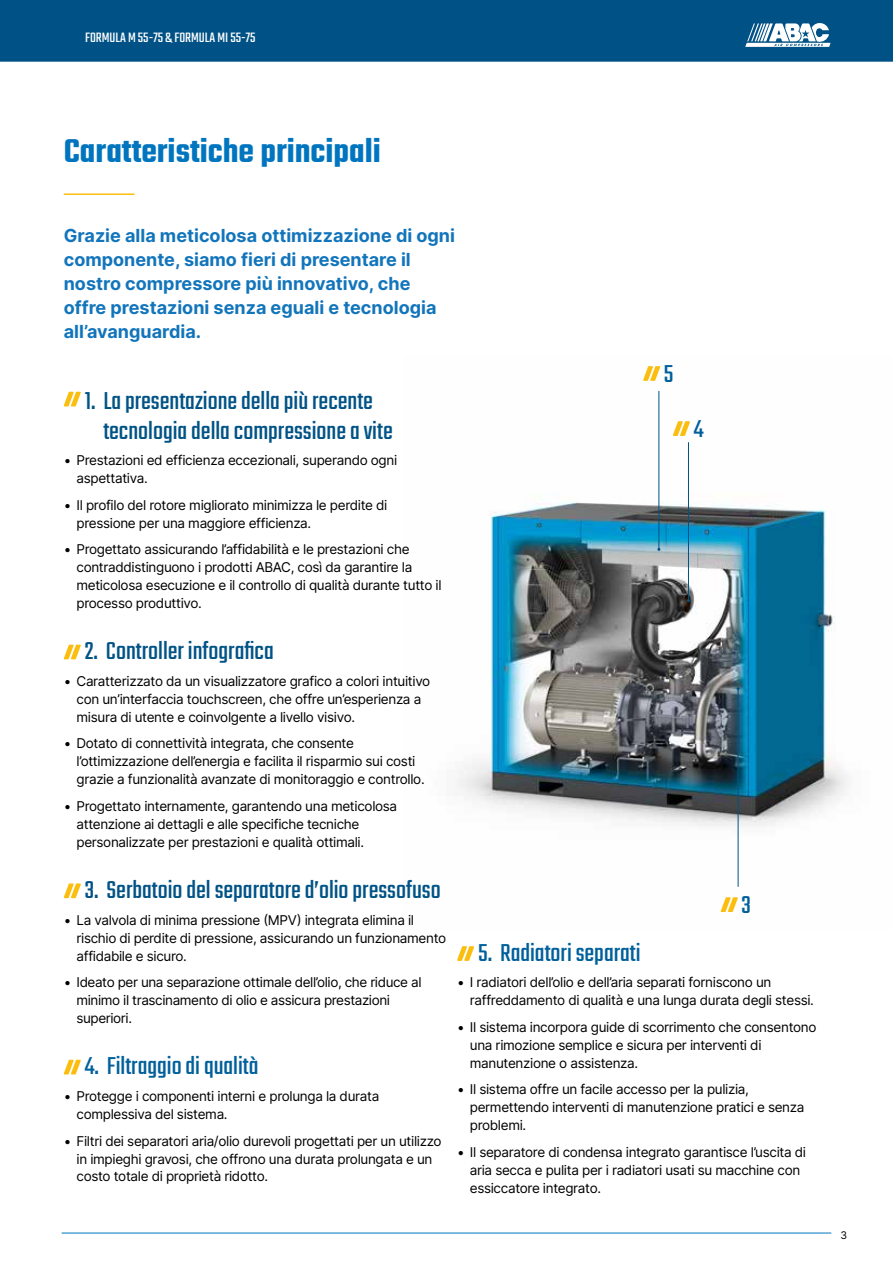
<style>
.page{position:relative;width:893px;height:1263px;background:#fff}
.page>*{position:absolute;margin:0;border:0;box-sizing:border-box;transform-origin:0 0}
.t1{font:600 36px "Teko";color:#0075bf}
.t2{font:27px/30px "Teko";color:#005386}
.t3{font:27px "Teko";color:#00609c}
.t4{font:700 18px/24px "Inter";color:#1275bb}
.t5{font:15px "Teko";color:#fff}
.t6{font:13.5px/18px "Inter";letter-spacing:-.025em;color:#000}
.t7{font:10.5px "Inter";color:#000}
</style>
<div class="page">
<hr style="left:62px;top:1233px;width:769px;height:1px;background:#0075bf">
<div style="left:0;top:0;width:893px;height:62px;background:#005286"></div>
<svg style="left:745px;top:21px;width:85px;height:26px"></svg>
<img style="left:457px;top:366px;width:392px;height:546px">
<svg style="left:64px;top:392px;width:17px;height:14px"></svg>
<svg style="left:64px;top:645px;width:17px;height:14px"></svg>
<svg style="left:64px;top:883px;width:17px;height:15px"></svg>
<svg style="left:64px;top:1060px;width:17px;height:14px"></svg>
<hr style="left:64px;top:193px;width:70px;height:2px;background:#fcbe0e">
<svg style="left:673px;top:421px;width:17px;height:15px"></svg>
<svg style="left:643px;top:366px;width:17px;height:15px"></svg>
<hr style="left:688px;top:442px;width:1px;height:159px;background:#005386">
<hr style="left:658px;top:391px;width:1px;height:158px;background:#005386">
<hr style="left:738px;top:689px;width:1px;height:198px;background:#005386">
<svg style="left:721px;top:897px;width:17px;height:15px"></svg>
<svg style="left:457px;top:946px;width:17px;height:15px"></svg>
<p class="t5" style="left:85px;top:29px;width:172px">FORMULA M 55-75 &amp; FORMULA MI 55-75</p>
<h1 class="t1" style="left:64px;top:129px;width:319px">Caratteristiche principali</h1>
<h3 class="t4" style="left:64px;top:223px;width:393px">Grazie alla meticolosa ottimizzazione di ogni componente, siamo fieri di presentare il nostro compressore più innovativo, che offre prestazioni senza eguali e tecnologia all’avanguardia.</h3>
<h2 class="t3" style="left:664px;top:358px;width:11px">5</h2>
<h2 class="t2" style="left:103px;top:387px;width:291px;text-indent:-19px">1. La presentazione della più recente tecnologia della compressione a vite</h2>
<p class="t6" style="left:77px;top:451px;width:322px;text-indent:-13px">• Prestazioni ed efficienza eccezionali, superando ogni aspettativa.</p>
<p class="t6" style="left:77px;top:495px;width:312px;text-indent:-13px">• Il profilo del rotore migliorato minimizza le perdite di pressione per una maggiore efficienza.</p>
<p class="t6" style="left:76px;top:540px;width:367px;text-indent:-13px">• Progettato assicurando l’affidabilità e le prestazioni che contraddistinguono i prodotti ABAC, così da garantire la meticolosa esecuzione e il controllo di qualità durante tutto il processo produttivo.</p>
<h2 class="t2" style="left:85px;top:638px;width:191px">2. Controller infografica</h2>
<p class="t6" style="left:77px;top:672px;width:355px;text-indent:-13px">• Caratterizzato da un visualizzatore grafico a colori intuitivo con un’interfaccia touchscreen, che offre un’esperienza a misura di utente e coinvolgente a livello visivo.</p>
<p class="t6" style="left:77px;top:734px;width:350px;text-indent:-13px">• Dotato di connettività integrata, che consente l’ottimizzazione dell’energia e facilita il risparmio sui costi grazie a funzionalità avanzate di monitoraggio e controllo.</p>
<p class="t6" style="left:76px;top:797px;width:322px;text-indent:-13px">• Progettato internamente, garantendo una meticolosa attenzione ai dettagli e alle specifiche tecniche personalizzate per prestazioni e qualità ottimali.</p>
<h2 class="t2" style="left:85px;top:877px;width:358px">3. Serbatoio del separatore d’olio pressofuso</h2>
<p class="t6" style="left:77px;top:910px;width:371px;text-indent:-13px">• La valvola di minima pressione (MPV) integrata elimina il rischio di perdite di pressione, assicurando un funzionamento affidabile e sicuro.</p>
<p class="t6" style="left:77px;top:973px;width:347px;text-indent:-13px">• Ideato per una separazione ottimale dell’olio, che riduce al minimo il trascinamento di olio e assicura prestazioni superiori.</p>
<h2 class="t3" style="left:85px;top:1051px;width:175px">4. Filtraggio di qualità</h2>
<p class="t6" style="left:77px;top:1087px;width:304px;text-indent:-13px">• Protegge i componenti interni e prolunga la durata complessiva del sistema.</p>
<p class="t6" style="left:77px;top:1131px;width:366px;text-indent:-13px">• Filtri dei separatori aria/olio durevoli progettati per un utilizzo in impieghi gravosi, che offrono una durata prolungata e un costo totale di proprietà ridotto.</p>
<h2 class="t3" style="left:694px;top:413px;width:11px">4</h2>
<h2 class="t3" style="left:741px;top:889px;width:11px">3</h2>
<h2 class="t3" style="left:478px;top:937px;width:164px">5. Radiatori separati</h2>
<p class="t6" style="left:470px;top:973px;width:346px;text-indent:-13px">• I radiatori dell’olio e dell’aria separati forniscono un raffreddamento di qualità e una lunga durata degli stessi.</p>
<p class="t6" style="left:470px;top:1018px;width:348px;text-indent:-13px">• Il sistema incorpora guide di scorrimento che consentono una rimozione semplice e sicura per interventi di manutenzione o assistenza.</p>
<p class="t6" style="left:470px;top:1080px;width:336px;text-indent:-13px">• Il sistema offre un facile accesso per la pulizia, permettendo interventi di manutenzione pratici e senza problemi.</p>
<p class="t6" style="left:470px;top:1143px;width:338px;text-indent:-13px">• Il separatore di condensa integrato garantisce l’uscita di aria secca e pulita per i radiatori usati su macchine con essiccatore integrato.</p>
<p class="t7" style="left:840px;top:1228px;width:8px">3</p>
</div>
